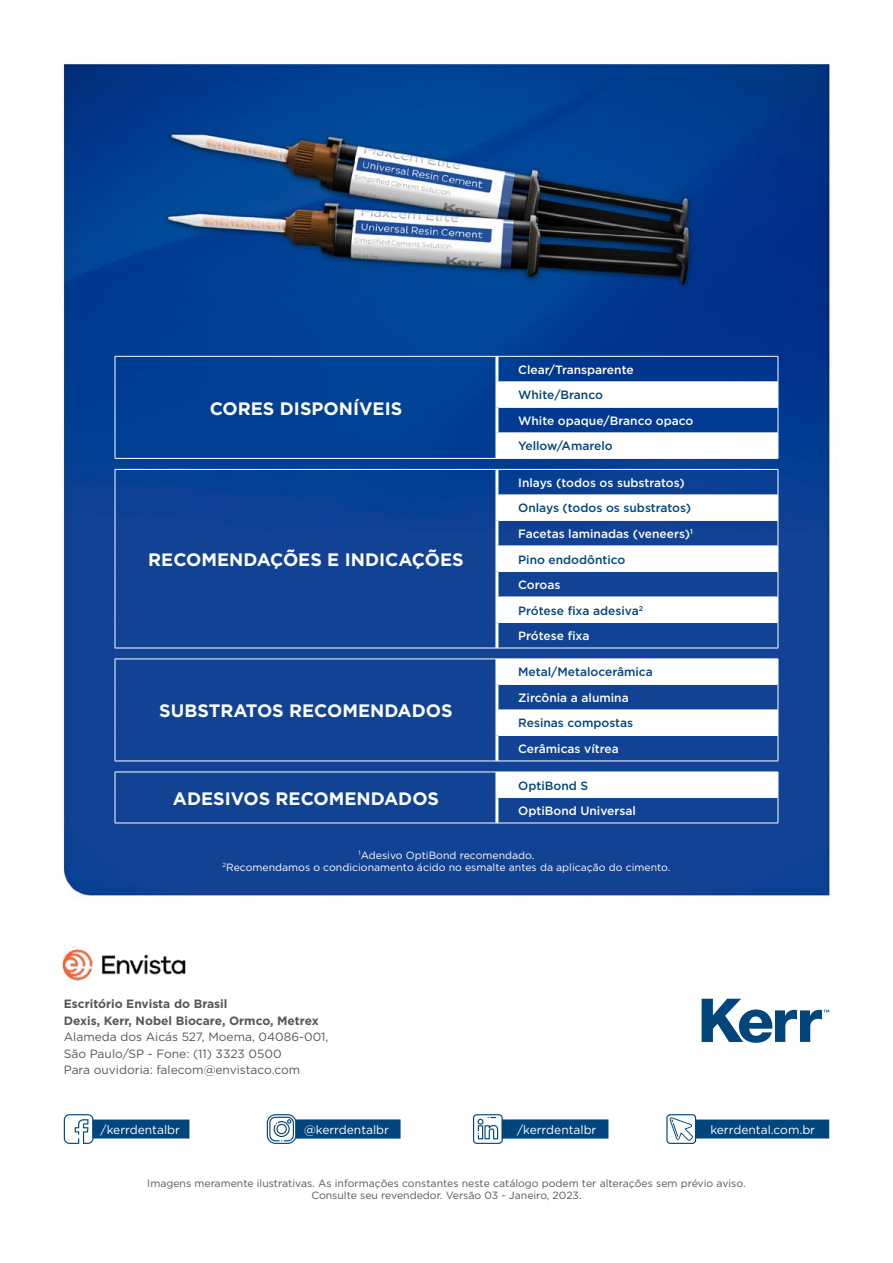
<style>
.page{position:relative;width:893px;height:1263px;background:#fff}
.page>*{position:absolute;margin:0;border:0;box-sizing:border-box;transform-origin:0 0}
.t1{font:700 18px "Gotham";color:#fff}
.t2{font:500 12px/25.5px "Gotham";color:#00457c}
.t3{font:500 12px "Gotham";color:#fff}
.t4{font:12px/16.5px "Gotham";color:#575756}
.t5{font:700 12px/16.5px "Gotham";color:#575756}
.t6{font:12px "Gotham";color:#fff}
.t7{font:10.5px/12px "Gotham";color:#575756;text-align:center}
.t8{font:10.5px/12px "Gotham";color:#fff;text-align:center}
.s1{color:#fff}
</style>
<div class="page">
<img style="left:58px;top:62px;width:773px;height:1079px">
<svg style="left:702px;top:999px;width:127px;height:44px"></svg>
<div style="left:92px;top:1119px;width:97px;height:19px;background:#00457c;border:2px solid #00457c"></div>
<svg style="left:64px;top:1114px;width:30px;height:30px"></svg>
<div style="left:295px;top:1119px;width:106px;height:19px;background:#00457c;border:2px solid #00457c"></div>
<svg style="left:267px;top:1114px;width:30px;height:30px"></svg>
<div style="left:502px;top:1119px;width:106px;height:19px;background:#00457c;border:2px solid #00457c"></div>
<svg style="left:473px;top:1114px;width:30px;height:30px"></svg>
<div style="left:695px;top:1119px;width:134px;height:19px;background:#00457c;border:2px solid #00457c"></div>
<svg style="left:666px;top:1114px;width:30px;height:30px"></svg>
<hr style="left:115px;top:356px;width:382px;height:1px;background:#fff">
<svg style="left:115px;top:356px;width:1px;height:102px"></svg>
<hr style="left:115px;top:458px;width:382px;height:1px;background:#fff">
<svg style="left:498px;top:356px;width:281px;height:102px"></svg>
<hr style="left:497px;top:458px;width:281px;height:1px;background:#fff">
<hr style="left:495px;top:356px;width:3px;height:26px;background:#fff">
<hr style="left:495px;top:382px;width:3px;height:25px;background:#fff">
<hr style="left:495px;top:407px;width:3px;height:26px;background:#fff">
<hr style="left:495px;top:433px;width:3px;height:25px;background:#fff">
<hr style="left:115px;top:469px;width:382px;height:1px;background:#fff">
<svg style="left:115px;top:470px;width:1px;height:178px"></svg>
<hr style="left:115px;top:648px;width:382px;height:1px;background:#fff">
<hr style="left:497px;top:469px;width:281px;height:1px;background:#fff">
<svg style="left:498px;top:470px;width:281px;height:178px"></svg>
<hr style="left:497px;top:648px;width:281px;height:1px;background:#fff">
<hr style="left:495px;top:470px;width:3px;height:25px;background:#fff">
<hr style="left:495px;top:495px;width:3px;height:25px;background:#fff">
<hr style="left:495px;top:520px;width:3px;height:26px;background:#fff">
<hr style="left:495px;top:546px;width:3px;height:25px;background:#fff">
<hr style="left:495px;top:571px;width:3px;height:26px;background:#fff">
<hr style="left:495px;top:597px;width:3px;height:25px;background:#fff">
<hr style="left:495px;top:622px;width:3px;height:26px;background:#fff">
<hr style="left:115px;top:659px;width:382px;height:1px;background:#fff">
<svg style="left:115px;top:659px;width:1px;height:102px"></svg>
<hr style="left:115px;top:761px;width:382px;height:1px;background:#fff">
<svg style="left:498px;top:659px;width:281px;height:102px"></svg>
<hr style="left:497px;top:761px;width:281px;height:1px;background:#fff">
<hr style="left:495px;top:659px;width:3px;height:25px;background:#fff">
<hr style="left:495px;top:684px;width:3px;height:26px;background:#fff">
<hr style="left:495px;top:710px;width:3px;height:25px;background:#fff">
<hr style="left:495px;top:735px;width:3px;height:26px;background:#fff">
<div style="left:497px;top:772px;width:281px;height:25px;background:#fff"></div>
<hr style="left:115px;top:772px;width:382px;height:1px;background:#fff">
<svg style="left:115px;top:772px;width:1px;height:51px"></svg>
<hr style="left:115px;top:823px;width:382px;height:1px;background:#fff">
<hr style="left:498px;top:797px;width:280px;height:1px;background:#fff">
<svg style="left:778px;top:772px;width:1px;height:51px"></svg>
<hr style="left:497px;top:823px;width:281px;height:1px;background:#fff">
<hr style="left:495px;top:772px;width:3px;height:25px;background:#fff">
<hr style="left:495px;top:797px;width:3px;height:26px;background:#fff">
<img style="left:61px;top:947px;width:127px;height:34px">
<h1 class="t1" style="left:210px;top:396px;width:194px">CORES DISPONÍVEIS</h1>
<h1 class="t1" style="left:148px;top:548px;width:317px">RECOMENDAÇÕES E INDICAÇÕES</h1>
<h1 class="t1" style="left:159px;top:699px;width:295px">SUBSTRATOS RECOMENDADOS</h1>
<h1 class="t1" style="left:173px;top:786px;width:268px">ADESIVOS RECOMENDADOS</h1>
<p class="t3" style="left:518px;top:362px;width:117px">Clear/Transparente</p>
<p class="t2" style="left:518px;top:382px;width:86px">White/Branco</p>
<p class="t3" style="left:518px;top:413px;width:177px">White opaque/Branco opaco</p>
<p class="t2" style="left:518px;top:433px;width:96px">Yellow/Amarelo</p>
<p class="t3" style="left:518px;top:475px;width:168px">Inlays (todos os substratos)</p>
<p class="t2" style="left:518px;top:495px;width:176px">Onlays (todos os substratos)<br><span class="s1">Facetas laminadas (veneers)</span><sup>1<br></sup>Pino endodôntico</p>
<p class="t2" style="left:518px;top:572px;width:126px"><span class="s1">Coroas<br></span>Prótese fixa adesiva<sup>2<br></sup><span class="s1">Prótese fixa</span></p>
<p class="t2" style="left:518px;top:659px;width:136px">Metal/Metalocerâmica</p>
<p class="t3" style="left:518px;top:690px;width:112px">Zircônia a alumina</p>
<p class="t2" style="left:518px;top:710px;width:117px">Resinas compostas</p>
<p class="t3" style="left:518px;top:741px;width:102px">Cerâmicas vítrea</p>
<p class="t2" style="left:518px;top:772px;width:71px">OptiBond S</p>
<p class="t3" style="left:518px;top:803px;width:119px">OptiBond Universal</p>
<p class="t8" style="left:223px;top:849px;width:449px"><sup>1</sup>Adesivo OptiBond recomendado.<br><sup>2</sup>Recomendamos o condicionamento ácido no esmalte antes da aplicação do cimento.</p>
<p class="t5" style="left:64px;top:996px;width:256px">Escritório Envista do Brasil<br>Dexis, Kerr, Nobel Biocare, Ormco, Metrex</p>
<p class="t4" style="left:64px;top:1028px;width:266px">Alameda dos Aicás 527, Moema, 04086-001,<br>São Paulo/SP - Fone: (11) 3323 0500<br>Para ouvidoria: falecom@envistaco.com</p>
<p class="t6" style="left:101px;top:1122px;width:81px">/kerrdentalbr</p>
<p class="t6" style="left:304px;top:1122px;width:87px">@kerrdentalbr</p>
<p class="t6" style="left:517px;top:1122px;width:81px">/kerrdentalbr</p>
<p class="t6" style="left:710px;top:1122px;width:106px">kerrdental.com.br</p>
<p class="t7" style="left:147px;top:1177px;width:600px">Imagens meramente ilustrativas. As informações constantes neste catálogo podem ter alterações sem prévio aviso.<br>Consulte seu revendedor. Versão 03 - Janeiro, 2023.</p>
</div>
